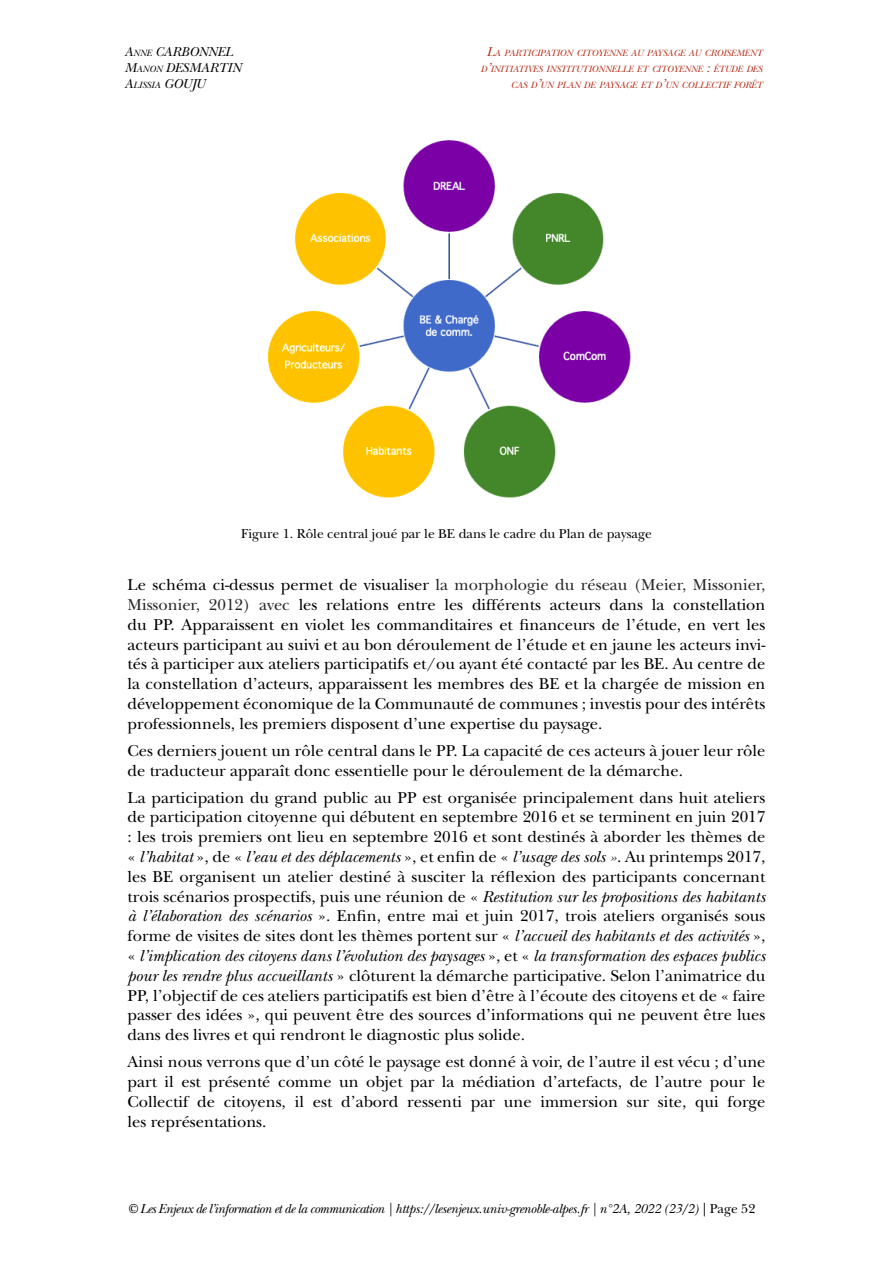
<style>
.page{position:relative;width:893px;height:1263px;background:#fff}
.page>*{position:absolute;margin:0;border:0;box-sizing:border-box;transform-origin:0 0}
.t1{font:16.5px/19.8px "New Baskerville Std";color:#000;text-align:justify}
.t2{font:italic 13.5px "New Baskerville Std";letter-spacing:-.04em;color:#000}
.t3{font:13.5px "New Baskerville Std";color:#000}
.t4{font:italic 13.5px/16.2px "New Baskerville Std";color:#000}
.t5{font:italic 9.45px "New Baskerville Std";color:#b62c18}
.t6{font:italic 9.45px "New Baskerville Std";color:#000}
.s1{font-size:9.45px}
.s2{font-size:13.5px}
.s3{color:#262626}
.s4{font-style:italic}
.s5{font-style:normal}
</style>
<div class="page">
<img style="left:268px;top:140px;width:363px;height:358px">
<p class="t4" style="left:125px;top:44px;width:84px">A<span class="s1">NNE</span> CARBONNE</p>
<p class="t4" style="left:125px;top:44px;width:118px;text-indent:100px">L<br>M<span class="s1">ANON</span> DESMARTIN</p>
<p class="t6" style="left:125px;top:80px;width:15px"><span class="s2">A</span>LISSIA</p>
<p class="t4" style="left:164px;top:76px;width:43px">GOUJU</p>
<p class="t5" style="left:486px;top:47px;width:30px"><span class="s2">L</span>A PARTICI</p>
<p class="t5" style="left:540px;top:47px;width:12px">PATIO</p>
<p class="t5" style="left:566px;top:47px;width:17px">N CITO</p>
<p class="t5" style="left:598px;top:47px;width:113px">YENNE AU PAYSAGE AU CROIS</p>
<p class="t5" style="left:731px;top:47px;width:33px">EMENT</p>
<p class="t5" style="left:481px;top:64px;width:26px">D<span class="s2">’</span>INITIATI</p>
<p class="t5" style="left:527px;top:64px;width:35px">VES INSTITUTIO</p>
<p class="t5" style="left:598px;top:64px;width:60px">NNELLE ET CITO</p>
<p class="t5" style="left:673px;top:64px;width:53px">YENNE <span class="s2">:</span> ÉTUD</p>
<p class="t5" style="left:737px;top:64px;width:26px">E DES</p>
<p class="t5" style="left:511px;top:80px;width:7px">CAS</p>
<p class="t5" style="left:531px;top:80px;width:158px">D<span class="s2">’</span>UN PLAN DE PAYSAGE ET D<span class="s2">’</span>UN COLL</p>
<p class="t5" style="left:705px;top:80px;width:58px">ECTIF FORÊT</p>
<p class="t3" style="left:241px;top:526px;width:412px">Figure 1. Rôle central joué par le BE dans le cadre du Plan de paysage</p>
<p class="t1" style="left:128px;top:575px;width:639px">Le schéma ci-dessus permet de visualiser <span class="s3">la morphologie du réseau (Meier, Missonier, Missonier, 2012) avec</span> les relations entre les différents acteurs dans la constellation du PP. Apparaissent en violet les commanditaires et financeurs de l’étude, en vert les acteurs participant au suivi et au bon déroulement de l’étude et en jaune les acteurs invi&shy;tés à participer aux ateliers participatifs et/ou ayant été contacté par les BE. Au centre de la constellation d’acteurs, apparaissent les membres des BE et la chargée de mission en développement économique de la Communauté de communes ; investis pour des intérêts professionnels, les premiers disposent d’une expertise du paysage.</p>
<p class="t1" style="left:128px;top:741px;width:639px">Ces derniers jouent un rôle central dans le PP. La capacité de ces acteurs à jouer leur rôle de traducteur apparaît donc essentielle pour le déroulement de la démarche.</p>
<p class="t1" style="left:128px;top:787px;width:639px">La participation du grand public au PP est organisée principalement dans huit ateliers de participation citoyenne qui débutent en septembre 2016 et se terminent en juin 2017 : les trois premiers ont lieu en septembre 2016 et sont destinés à aborder les thèmes de « <span class="s4">l’habitat</span> », de « <span class="s4">l’eau et des déplacements</span> », et enfin de « <span class="s4">l’usage des sols »</span>. Au printemps 2017, les BE organisent un atelier destiné à susciter la réflexion des participants concernant trois scénarios prospectifs, puis une réunion de « <span class="s4">Restitution sur les propositions des habitants à l’élaboration des scénarios</span> ». Enfin, entre mai et juin 2017, trois ateliers organisés sous forme de visites de sites dont les thèmes portent sur « <span class="s4">l’accueil des habitants et des activités</span> », « <span class="s4">l’implication des citoyens dans l’évolution des paysages</span> », et « <span class="s4">la transformation des espaces publics pour les rendre plus accueillants</span> » clôturent la démarche participative. Selon l’animatrice du PP, l’objectif de ces ateliers participatifs est bien d’être à l’écoute des citoyens et de « faire passer des idées », qui peuvent être des sources d’informations qui ne peuvent être lues dans des livres et qui rendront le diagnostic plus solide.</p>
<p class="t1" style="left:128px;top:1052px;width:639px">Ainsi nous verrons que d’un côté le paysage est donné à voir, de l’autre il est vécu ; d’une part il est présenté comme un objet par la médiation d’artefacts, de l’autre pour le Collectif de citoyens, il est d’abord ressenti par une immersion sur site, qui forge les représentations.</p>
<p class="t2" style="left:128px;top:1200px;width:629px">© Les Enjeux de l’information et de la communication | https://lesenjeux.univ-grenoble-alpes.fr | n°2A, 2022 (23/2) <span class="s5">| Page 52</span></p>
</div>
